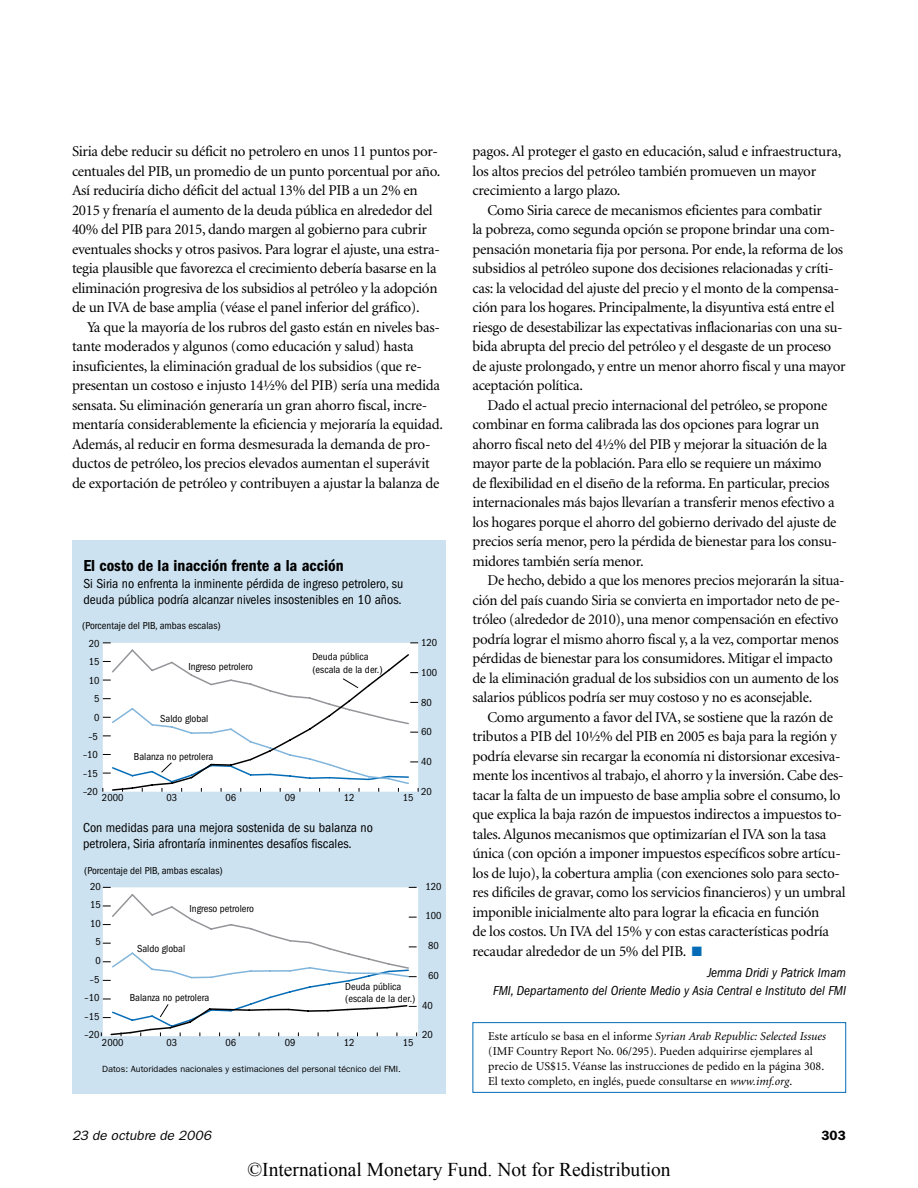
<style>
.page{position:relative;width:918px;height:1188px;background:#fff}
.page>*{position:absolute;margin:0;border:0;box-sizing:border-box;transform-origin:0 0}
.t1{font:19.5px "Times New Roman";color:#000}
.t2{font:600 condensed 16.5px "Franklin Gothic";color:#000}
.t3{font:15px/19.5px "Minion";letter-spacing:-.02em;color:#000}
.t4{font:condensed 13.5px/16.5px "Franklin Gothic";color:#000}
.t5{font:italic condensed 13.5px/18.8px "Franklin Gothic";color:#000;text-align:right}
.t6{font:italic 13.5px "Franklin Gothic";letter-spacing:.01em;color:#000}
.t7{font:600 13.5px "Franklin Gothic";color:#000}
.t8{font:12px/15px "Minion";color:#000}
.t9{font:condensed 10.5px/12.6px "Franklin Gothic";color:#000}
.t10{font:9px "Franklin Gothic";color:#000}
.s1{color:#046cb6}
.s2{font-style:italic}
</style>
<div class="page">
<div style="left:472px;top:1022px;width:374px;height:71px;border:1px solid #046cb6"></div>
<div style="left:72px;top:541px;width:374px;height:553px;background:#cde2f0"></div>
<svg style="left:102px;top:642px;width:317px;height:150px;background:#f5f7f8"></svg>
<svg style="left:101px;top:887px;width:316px;height:149px;background:#f6f8f9"></svg>
<p class="t3" style="left:72px;top:142px;width:370px">Siria debe reducir su déficit no petrolero en unos 11 puntos por&shy;centuales del PIB, un promedio de un punto porcentual por año.<br>Así reduciría dicho déficit del actual 13% del PIB a un 2% en 2015 y frenaría el aumento de la deuda pública en alrededor del 40% del PIB para 2015, dando margen al gobierno para cubrir eventuales shocks y otros pasivos. Para lograr el ajuste, una estra&shy;tegia plausible que favorezca el crecimiento debería basarse en la eliminación progresiva de los subsidios al petróleo y la adopción de un IVA de base amplia (véase el panel inferior del gráfico).</p>
<p class="t3" style="left:72px;top:318px;width:373px;text-indent:15px">Ya que la mayoría de los rubros del gasto están en niveles bas&shy;tante moderados y algunos (como educación y salud) hasta insuficientes, la eliminación gradual de los subsidios (que re&shy;presentan un costoso e injusto 14½% del PIB) sería una medida sensata. Su eliminación generaría un gran ahorro fiscal, incre&shy;mentaría considerablemente la eficiencia y mejoraría la equidad.<br>Además, al reducir en forma desmesurada la demanda de pro&shy;ductos de petróleo, los precios elevados aumentan el superávit de exportación de petróleo y contribuyen a ajustar la balanza de</p>
<p class="t2" style="left:83px;top:556px;width:262px">El costo de la inacción frente a la acción</p>
<p class="t4" style="left:83px;top:575px;width:321px">Si Siria no enfrenta la inminente pérdida de ingreso petrolero, su deuda pública podría alcanzar niveles insostenibles en 10 años.</p>
<p class="t9" style="left:82px;top:620px;width:140px">(Porcentaje del PIB, ambas escalas)</p>
<p class="t9" style="left:89px;top:637px;width:12px">20</p>
<p class="t9" style="left:89px;top:656px;width:12px">15</p>
<p class="t9" style="left:89px;top:674px;width:12px">10</p>
<p class="t9" style="left:94px;top:693px;width:7px">5</p>
<p class="t9" style="left:94px;top:711px;width:7px">0</p>
<p class="t9" style="left:89px;top:730px;width:11px">–5</p>
<p class="t9" style="left:83px;top:749px;width:16px">–10</p>
<p class="t9" style="left:83px;top:767px;width:16px">–15</p>
<p class="t9" style="left:188px;top:660px;width:66px">Ingreso petrolero</p>
<p class="t9" style="left:160px;top:712px;width:50px">Saldo global</p>
<p class="t9" style="left:134px;top:750px;width:81px">Balanza no petrolera</p>
<p class="t9" style="left:312px;top:651px;width:72px">Deuda pública (escala de la der.)</p>
<p class="t9" style="left:83px;top:786px;width:16px">–20</p>
<p class="t9" style="left:102px;top:792px;width:23px">2000</p>
<p class="t9" style="left:166px;top:792px;width:12px">03</p>
<p class="t9" style="left:226px;top:792px;width:12px">06</p>
<p class="t9" style="left:285px;top:792px;width:12px">09</p>
<p class="t9" style="left:344px;top:792px;width:12px">12</p>
<p class="t9" style="left:403px;top:792px;width:12px">15</p>
<p class="t9" style="left:421px;top:636px;width:18px">120</p>
<p class="t9" style="left:421px;top:666px;width:18px">100</p>
<p class="t9" style="left:421px;top:696px;width:12px">80</p>
<p class="t9" style="left:421px;top:726px;width:12px">60</p>
<p class="t9" style="left:421px;top:755px;width:12px">40</p>
<p class="t9" style="left:421px;top:785px;width:12px">20</p>
<p class="t4" style="left:83px;top:819px;width:291px">Con medidas para una mejora sostenida de su balanza no petrolera, Siria afrontaría inminentes desafíos fiscales.</p>
<p class="t9" style="left:84px;top:864px;width:140px">(Porcentaje del PIB, ambas escalas)</p>
<p class="t9" style="left:90px;top:880px;width:12px">20</p>
<p class="t9" style="left:90px;top:899px;width:12px">15</p>
<p class="t9" style="left:90px;top:917px;width:12px">10</p>
<p class="t9" style="left:190px;top:903px;width:66px">Ingreso petrolero</p>
<p class="t9" style="left:426px;top:880px;width:18px">120</p>
<p class="t9" style="left:426px;top:910px;width:18px">100</p>
<p class="t9" style="left:96px;top:936px;width:7px">5</p>
<p class="t9" style="left:96px;top:954px;width:7px">0</p>
<p class="t9" style="left:90px;top:973px;width:11px">–5</p>
<p class="t9" style="left:85px;top:992px;width:16px">–10</p>
<p class="t9" style="left:85px;top:1010px;width:16px">–15</p>
<p class="t9" style="left:137px;top:943px;width:50px">Saldo global</p>
<p class="t9" style="left:130px;top:991px;width:81px">Balanza no petrolera</p>
<p class="t9" style="left:428px;top:939px;width:12px">80</p>
<p class="t9" style="left:428px;top:969px;width:12px">60</p>
<p class="t9" style="left:345px;top:980px;width:72px">Deuda pública (escala de la der.)</p>
<p class="t9" style="left:422px;top:999px;width:12px">40</p>
<p class="t9" style="left:85px;top:1029px;width:16px">–20</p>
<p class="t9" style="left:102px;top:1036px;width:23px">2000</p>
<p class="t9" style="left:166px;top:1036px;width:12px">03</p>
<p class="t9" style="left:226px;top:1036px;width:12px">06</p>
<p class="t9" style="left:285px;top:1036px;width:12px">09</p>
<p class="t9" style="left:344px;top:1036px;width:12px">12</p>
<p class="t9" style="left:403px;top:1036px;width:12px">15</p>
<p class="t10" style="left:102px;top:1063px;width:300px">Datos: Autoridades nacionales y estimaciones del personal técnico del FMI.</p>
<p class="t9" style="left:422px;top:1029px;width:12px">20</p>
<p class="t3" style="left:472px;top:142px;width:370px">pagos. Al proteger el gasto en educación, salud e infraestructura, los altos precios del petróleo también promueven un mayor crecimiento a largo plazo.</p>
<p class="t3" style="left:472px;top:201px;width:375px;text-indent:15px">Como Siria carece de mecanismos eficientes para combatir<br>la pobreza, como segunda opción se propone brindar una com&shy;pensación monetaria fija por persona. Por ende, la reforma de los subsidios al petróleo supone dos decisiones relacionadas y críti&shy;cas: la velocidad del ajuste del precio y el monto de la compensa&shy;ción para los hogares. Principalmente, la disyuntiva está entre el riesgo de desestabilizar las expectativas inflacionarias con una su&shy;bida abrupta del precio del petróleo y el desgaste de un proceso de ajuste prolongado, y entre un menor ahorro fiscal y una mayor aceptación política.</p>
<p class="t3" style="left:472px;top:396px;width:366px;text-indent:15px">Dado el actual precio internacional del petróleo, se propone combinar en forma calibrada las dos opciones para lograr un ahorro fiscal neto del 4½% del PIB y mejorar la situación de la mayor parte de la población. Para ello se requiere un máximo de flexibilidad en el diseño de la reforma. En particular, precios internacionales más bajos llevarían a transferir menos efectivo a los hogares porque el ahorro del gobierno derivado del ajuste de precios sería menor, pero la pérdida de bienestar para los consu&shy;midores también sería menor.</p>
<p class="t3" style="left:472px;top:571px;width:374px;text-indent:15px">De hecho, debido a que los menores precios mejorarán la situa&shy;ción del país cuando Siria se convierta en importador neto de pe&shy;tróleo (alrededor de 2010), una menor compensación en efectivo podría lograr el mismo ahorro fiscal y, a la vez, comportar menos pérdidas de bienestar para los consumidores. Mitigar el impacto de la eliminación gradual de los subsidios con un aumento de los salarios públicos podría ser muy costoso y no es aconsejable.</p>
<p class="t3" style="left:472px;top:708px;width:375px;text-indent:15px">Como argumento a favor del IVA, se sostiene que la razón de tributos a PIB del 10½% del PIB en 2005 es baja para la región y podría elevarse sin recargar la economía ni distorsionar excesiva&shy;mente los incentivos al trabajo, el ahorro y la inversión. Cabe des&shy;tacar la falta de un impuesto de base amplia sobre el consumo, lo que explica la baja razón de impuestos indirectos a impuestos to&shy;tales. Algunos mecanismos que optimizarían el IVA son la tasa única (con opción a imponer impuestos específicos sobre artícu&shy;los de lujo), la cobertura amplia (con exenciones solo para secto&shy;res difíciles de gravar, como los servicios financieros) y un umbral imponible inicialmente alto para lograr la eficacia en función<br>de los costos. Un IVA del 15% y con estas características podría recaudar alrededor de un 5% del PIB. <span class="s1">■</span></p>
<p class="t5" style="left:493px;top:963px;width:354px">Jemma Dridi y Patrick Imam<br>FMI, Departamento del Oriente Medio y Asia Central e Instituto del FMI</p>
<p class="t8" style="left:488px;top:1029px;width:339px">Este artículo se basa en el informe <span class="s2">Syrian Arab Republic: Selected Issues </span>(IMF Country Report No. 06/295). Pueden adquirirse ejemplares al precio de US$15. Véanse las instrucciones de pedido en la página 308.<br>El texto completo, en inglés, puede consultarse en <span class="s2">www.imf.org</span>.</p>
<p class="t6" style="left:72px;top:1127px;width:141px">23 de octubre de 2006</p>
<p class="t7" style="left:821px;top:1127px;width:26px">303</p>
<h1 class="t1" style="left:248px;top:1156px;width:425px">©International Monetary Fund. Not for Redistribution</h1>
</div>
